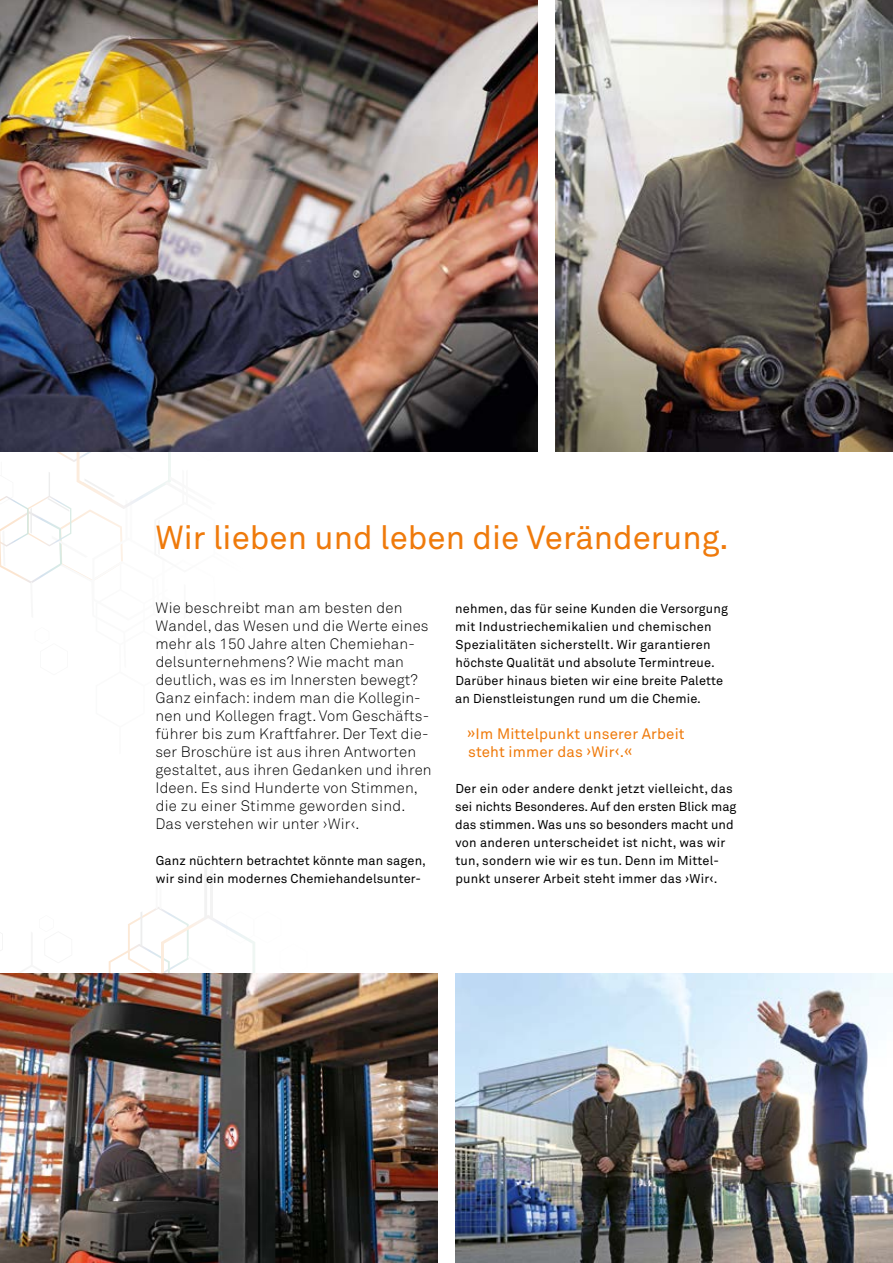
<style>
.page{position:relative;width:893px;height:1263px;background:#fff}
.page>*{position:absolute;margin:0;border:0;box-sizing:border-box;transform-origin:0 0}
.t1{font:33px "Akkurat Std";color:#ef7a0b}
.t2{font:300 15px/18px "Akkurat Std";letter-spacing:.01em;color:#000}
.t3{font:15px/18px "Akkurat Std";letter-spacing:.01em;color:#ef7a0b}
.t4{font:12.75px/18px "Akkurat Std";letter-spacing:.01em;color:#000}
</style>
<div class="page">
<svg style="left:2px;top:865px;width:253px;height:108px"></svg>
<svg style="left:0;top:451px;width:246px;height:132px"></svg>
<img style="left:0;top:973px;width:437px;height:290px">
<img style="left:0;top:0;width:538px;height:451px">
<img style="left:556px;top:0;width:337px;height:451px">
<img style="left:455px;top:973px;width:438px;height:290px">
<h1 class="t1" style="left:155px;top:518px;width:575px">Wir lieben und leben die Veränderung.</h1>
<p class="t2" style="left:155px;top:599px;width:278px">Wie beschreibt man am besten den Wandel, das Wesen und die Werte eines mehr als 150 Jahre alten Chemiehan&shy;delsunternehmens? Wie macht man deutlich, was es im Innersten bewegt?<br>Ganz einfach: indem man die Kollegin&shy;nen und Kollegen fragt. Vom Geschäfts&shy;führer bis zum Kraftfahrer. Der Text die&shy;ser Broschüre ist aus ihren Antworten gestaltet, aus ihren Gedanken und ihren Ideen. Es sind Hunderte von Stimmen, die zu einer Stimme geworden sind.<br>Das verstehen wir unter ›Wir‹.</p>
<p class="t4" style="left:156px;top:852px;width:272px">Ganz nüchtern betrachtet könnte man sagen, wir sind ein modernes Chemiehandelsunter-</p>
<p class="t4" style="left:455px;top:600px;width:274px">nehmen, das für seine Kunden die Versorgung mit Industriechemikalien und chemischen Spezialitäten sicherstellt. Wir garantieren höchste Qualität und absolute Termintreue.<br>Darüber hinaus bieten wir eine breite Palette an Dienstleistungen rund um die Chemie.</p>
<p class="t3" style="left:467px;top:725px;width:219px">»Im Mittelpunkt unserer Arbeit steht immer das ›Wir‹.«</p>
<p class="t4" style="left:455px;top:780px;width:283px">Der ein oder andere denkt jetzt vielleicht, das sei nichts Besonderes. Auf den ersten Blick mag das stimmen. Was uns so besonders macht und von anderen unterscheidet ist nicht, was wir tun, sondern wie wir es tun. Denn im Mittel&shy;punkt unserer Arbeit steht immer das ›Wir‹.</p>
</div>
